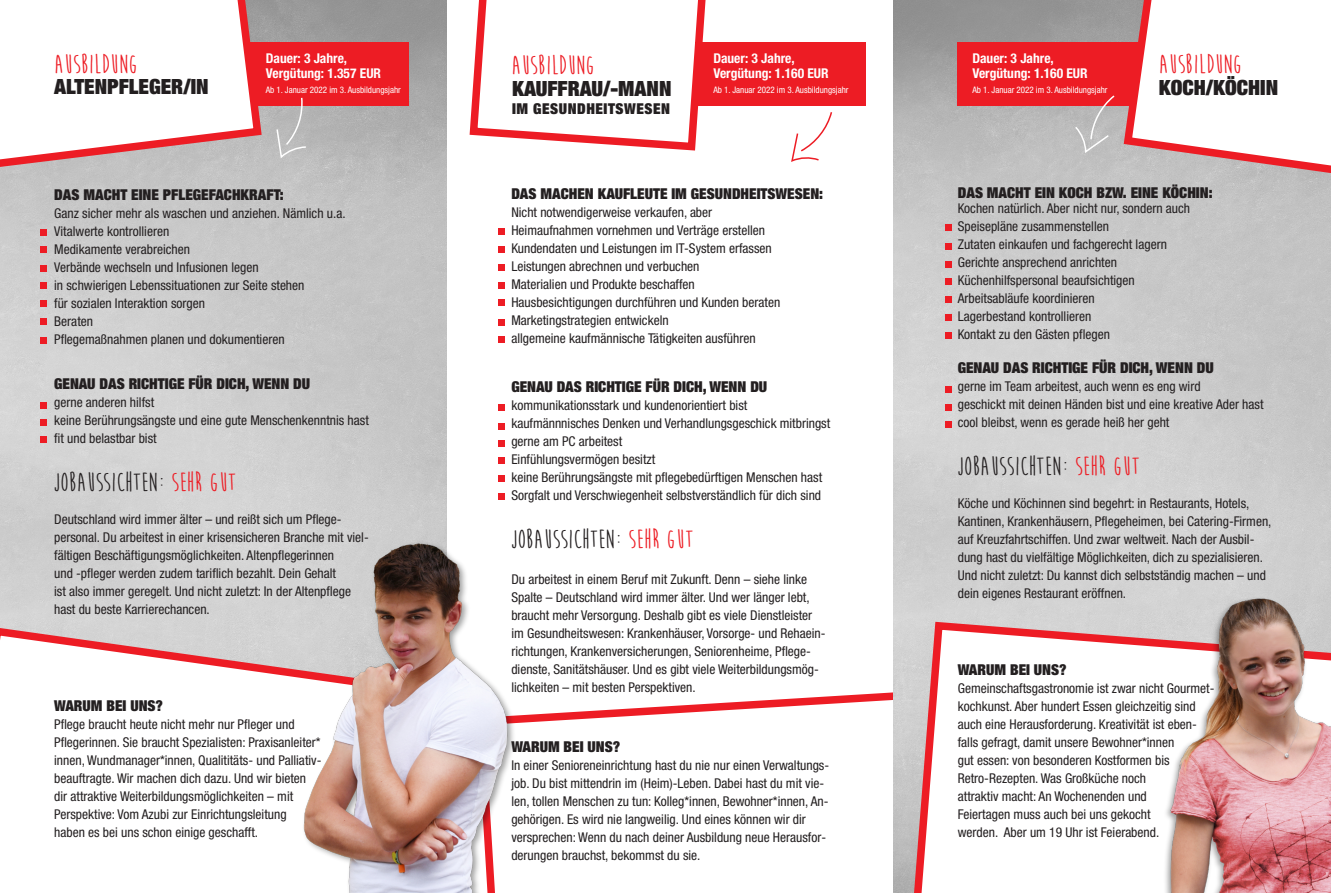
<style>
.page{position:relative;width:1331px;height:893px;background:#fff}
.page>*{position:absolute;margin:0;border:0;box-sizing:border-box;transform-origin:0 0}
.t1{font:700 27px "Moon Flower";color:#231f20}
.t2{font:700 27px "Moon Flower";color:#ed1c24}
.t3{font:900 expanded 21px "Helvetica Neue";color:#231f20}
.t4{font:900 expanded 15px "Helvetica Neue";color:#231f20}
.t5{font:900 expanded 15px "Helvetica Neue";letter-spacing:.04em;color:#231f20}
.t6{font:condensed 13.5px/18px "Helvetica Neue LT Pro";color:#231f20}
.t7{font:condensed 13.5px/18px "Helvetica Neue";color:#231f20}
.t8{font:700 condensed 13.5px/15px "Helvetica Neue";color:#fff}
.t9{font:condensed 9px "Helvetica Neue";color:#fff}
.s1{color:#ed1c24}
</style>
<div class="page">
<svg style="left:528px;top:692px;width:365px;height:31px"></svg>
<img style="left:893px;top:0;width:438px;height:893px">
<img style="left:0;top:0;width:446px;height:623px">
<svg style="left:0;top:623px;width:285px;height:53px"></svg>
<div style="left:40px;top:229px;width:7px;height:6px;background:#ed1c24"></div>
<div style="left:40px;top:246px;width:7px;height:6px;background:#ed1c24"></div>
<div style="left:40px;top:265px;width:7px;height:6px;background:#ed1c24"></div>
<div style="left:40px;top:282px;width:7px;height:6px;background:#ed1c24"></div>
<div style="left:40px;top:300px;width:7px;height:6px;background:#ed1c24"></div>
<div style="left:40px;top:318px;width:7px;height:7px;background:#ed1c24"></div>
<div style="left:40px;top:337px;width:7px;height:7px;background:#ed1c24"></div>
<div style="left:40px;top:402px;width:7px;height:7px;background:#ed1c24"></div>
<div style="left:40px;top:419px;width:7px;height:7px;background:#ed1c24"></div>
<div style="left:40px;top:436px;width:7px;height:7px;background:#ed1c24"></div>
<svg style="left:945px;top:386px;width:6px;height:6px"></svg>
<svg style="left:945px;top:404px;width:6px;height:6px"></svg>
<svg style="left:945px;top:421px;width:6px;height:6px"></svg>
<div style="left:945px;top:224px;width:6px;height:7px;background:#ed1c24"></div>
<div style="left:945px;top:243px;width:6px;height:7px;background:#ed1c24"></div>
<div style="left:945px;top:261px;width:6px;height:7px;background:#ed1c24"></div>
<svg style="left:945px;top:279px;width:6px;height:6px"></svg>
<svg style="left:945px;top:297px;width:6px;height:6px"></svg>
<svg style="left:945px;top:315px;width:6px;height:6px"></svg>
<svg style="left:945px;top:333px;width:6px;height:6px"></svg>
<svg style="left:469px;top:0;width:237px;height:151px"></svg>
<svg style="left:499px;top:229px;width:6px;height:6px"></svg>
<svg style="left:499px;top:247px;width:6px;height:6px"></svg>
<svg style="left:499px;top:265px;width:6px;height:6px"></svg>
<svg style="left:499px;top:283px;width:6px;height:6px"></svg>
<svg style="left:499px;top:300px;width:6px;height:6px"></svg>
<svg style="left:499px;top:319px;width:6px;height:6px"></svg>
<svg style="left:499px;top:336px;width:6px;height:6px"></svg>
<svg style="left:499px;top:404px;width:6px;height:6px"></svg>
<svg style="left:499px;top:423px;width:6px;height:6px"></svg>
<svg style="left:499px;top:440px;width:6px;height:6px"></svg>
<svg style="left:499px;top:457px;width:6px;height:6px"></svg>
<div style="left:499px;top:475px;width:6px;height:7px;background:#ed1c24"></div>
<div style="left:499px;top:493px;width:6px;height:7px;background:#ed1c24"></div>
<img style="left:285px;top:518px;width:243px;height:375px">
<svg style="left:908px;top:618px;width:236px;height:275px"></svg>
<div style="left:238px;top:42px;width:170px;height:64px;background:#ed1c24"></div>
<svg style="left:0;top:0;width:266px;height:175px"></svg>
<div style="left:957px;top:42px;width:189px;height:64px;background:#ed1c24"></div>
<div style="left:695px;top:42px;width:170px;height:64px;background:#ed1c24"></div>
<svg style="left:1074px;top:0;width:257px;height:184px"></svg>
<svg style="left:275px;top:97px;width:32px;height:63px"></svg>
<svg style="left:791px;top:112px;width:42px;height:50px"></svg>
<img style="left:1144px;top:576px;width:187px;height:317px">
<h1 class="t2" style="left:54px;top:54px;width:85px">AUSBILDUNG</h1>
<h2 class="t3" style="left:54px;top:73px;width:156px">ALTENPFLEGER/IN</h2>
<p class="t8" style="left:266px;top:51px;width:117px">Dauer: 3 Jahre,<br>Vergütung: 1.357 EUR</p>
<p class="t9" style="left:266px;top:85px;width:137px">Ab 1. Januar 2022 im 3. Ausbildungsjahr</p>
<p class="t4" style="left:54px;top:185px;width:231px">DAS MACHT EINE PFLEGEFACHKRAFT:</p>
<p class="t6" style="left:54px;top:206px;width:293px">Ganz sicher mehr als waschen und anziehen. Nämlich u.a.<br>Vitalwerte kontrollieren<br>Medikamente verabreichen<br>Verbände wechseln und Infusionen legen<br>in schwierigen Lebenssituationen zur Seite stehen<br>für sozialen Interaktion sorgen<br>Beraten<br>Pflegemaßnahmen planen und dokumentieren</p>
<p class="t4" style="left:54px;top:374px;width:257px">GENAU DAS RICHTIGE FÜR DICH, WENN DU</p>
<p class="t6" style="left:54px;top:395px;width:316px">gerne anderen hilfst<br>keine Berührungsängste und eine gute Menschenkenntnis hast fit und belastbar bist</p>
<h1 class="t1" style="left:54px;top:472px;width:183px">JOBAUSSICHTEN: <span class="s1">SEHR GUT</span></h1>
<p class="t6" style="left:54px;top:512px;width:316px">Deutschland wird immer älter – und reißt sich um Pflege&shy;personal. Du arbeitest in einer krisensicheren Branche mit viel&shy;fältigen Beschäftigungsmöglichkeiten. Altenpflegerinnen<br>und -pfleger werden zudem tariflich bezahlt. Dein Gehalt<br>ist also immer geregelt. Und nicht zuletzt: In der Altenpflege hast du beste Karrierechancen.</p>
<p class="t4" style="left:54px;top:696px;width:110px">WARUM BEI UNS?</p>
<p class="t6" style="left:54px;top:717px;width:269px">Pflege braucht heute nicht mehr nur Pfleger und Pflegerinnen. Sie braucht Spezialisten: Praxisanleiter* innen, Wundmanager*innen, Qualititäts- und Palliativ&shy;beauftragte. Wir machen dich dazu. Und wir bieten dir attraktive Weiterbildungsmöglichkeiten – mit Perspektive: Vom Azubi zur Einrichtungsleitung<br>haben es bei uns schon einige geschafft.</p>
<h1 class="t2" style="left:511px;top:55px;width:85px">AUSBILDUNG</h1>
<h2 class="t3" style="left:512px;top:75px;width:161px">KAUFFRAU/-MANN</h2>
<p class="t5" style="left:512px;top:99px;width:160px">IM GESUNDHEITSWESEN</p>
<p class="t8" style="left:713px;top:51px;width:117px">Dauer: 3 Jahre,<br>Vergütung: 1.160 EUR</p>
<p class="t9" style="left:713px;top:85px;width:137px">Ab 1. Januar 2022 im 3. Ausbildungsjahr</p>
<p class="t4" style="left:511px;top:184px;width:313px">DAS MACHEN KAUFLEUTE IM GESUNDHEITSWESEN:</p>
<p class="t6" style="left:511px;top:205px;width:271px">Nicht notwendigerweise verkaufen, aber Heimaufnahmen vornehmen und Verträge erstellen Kundendaten und Leistungen im IT-System erfassen Leistungen abrechnen und verbuchen<br>Materialien und Produkte beschaffen Hausbesichtigungen durchführen und Kunden beraten Marketingstrategien entwickeln<br>allgemeine kaufmännische Tätigkeiten ausführen</p>
<p class="t4" style="left:511px;top:377px;width:257px">GENAU DAS RICHTIGE FÜR DICH, WENN DU</p>
<p class="t6" style="left:511px;top:398px;width:320px">kommunikationsstark und kundenorientiert bist kaufmännnisches Denken und Verhandlungsgeschick mitbringst gerne am PC arbeitest<br>Einfühlungsvermögen besitzt<br>keine Berührungsängste mit pflegebedürftigen Menschen hast Sorgfalt und Verschwiegenheit selbstverständlich für dich sind</p>
<h1 class="t1" style="left:511px;top:529px;width:183px">JOBAUSSICHTEN: <span class="s1">SEHR GUT</span></h1>
<p class="t6" style="left:511px;top:572px;width:316px">Du arbeitest in einem Beruf mit Zukunft. Denn – siehe linke Spalte – Deutschland wird immer älter. Und wer länger lebt, braucht mehr Versorgung. Deshalb gibt es viele Dienstleister im Gesundheitswesen: Krankenhäuser, Vorsorge- und Rehaein&shy;richtungen, Krankenversicherungen, Seniorenheime, Pflege&shy;dienste, Sanitätshäuser. Und es gibt viele Weiterbildungsmög&shy;lichkeiten – mit besten Perspektiven.</p>
<p class="t4" style="left:511px;top:737px;width:110px">WARUM BEI UNS?</p>
<p class="t6" style="left:511px;top:758px;width:319px">In einer Senioreneinrichtung hast du nie nur einen Verwaltungs&shy;job. Du bist mittendrin im (Heim)-Leben. Dabei hast du mit vie&shy;len, tollen Menschen zu tun: Kolleg*innen, Bewohner*innen, An&shy;gehörigen. Es wird nie langweilig. Und eines können wir dir versprechen: Wenn du nach deiner Ausbildung neue Herausfor&shy;derungen brauchst, bekommst du sie.</p>
<h1 class="t2" style="left:1159px;top:54px;width:85px">AUSBILDUNG</h1>
<p class="t8" style="left:972px;top:51px;width:117px">Dauer: 3 Jahre,<br>Vergütung: 1.160 EUR</p>
<p class="t9" style="left:972px;top:85px;width:137px">Ab 1. Januar 2022 im 3. Ausbildungsjahr</p>
<h2 class="t3" style="left:1159px;top:74px;width:121px">KOCH/KÖCHIN</h2>
<p class="t4" style="left:958px;top:183px;width:256px">DAS MACHT EIN KOCH BZW. EINE KÖCHIN:</p>
<p class="t7" style="left:958px;top:199px;width:234px">Kochen natürlich. Aber nicht nur, sondern auch Speisepläne zusammenstellen<br>Zutaten einkaufen und fachgerecht lagern Gerichte ansprechend anrichten Küchenhilfspersonal beaufsichtigen Arbeitsabläufe koordinieren<br>Lagerbestand kontrollieren<br>Kontakt zu den Gästen pflegen</p>
<p class="t4" style="left:958px;top:358px;width:257px">GENAU DAS RICHTIGE FÜR DICH, WENN DU</p>
<p class="t6" style="left:958px;top:379px;width:307px">gerne im Team arbeitest, auch wenn es eng wird<br>geschickt mit deinen Händen bist und eine kreative Ader hast cool bleibst, wenn es gerade heiß her geht</p>
<h1 class="t1" style="left:958px;top:456px;width:183px">JOBAUSSICHTEN: <span class="s1">SEHR GUT</span></h1>
<p class="t7" style="left:958px;top:494px;width:315px">Köche und Köchinnen sind begehrt: in Restaurants, Hotels, Kantinen, Krankenhäusern, Pflegeheimen, bei Catering-Firmen, auf Kreuzfahrtschiffen. Und zwar weltweit. Nach der Ausbil&shy;dung hast du vielfältige Möglichkeiten, dich zu spezialisieren.<br>Und nicht zuletzt: Du kannst dich selbstständig machen – und dein eigenes Restaurant eröffnen.</p>
<p class="t4" style="left:958px;top:660px;width:110px">WARUM BEI UNS?</p>
<p class="t6" style="left:958px;top:681px;width:258px">Gemeinschaftsgastronomie ist zwar nicht Gourmet&shy;kochkunst. Aber hundert Essen gleichzeitig sind auch eine Herausforderung. Kreativität ist eben&shy;falls gefragt, damit unsere Bewohner*innen<br>gut essen: von besonderen Kostformen bis Retro-Rezepten. Was Großküche noch<br>attraktiv macht: An Wochenenden und<br>Feiertagen muss auch bei uns gekocht<br>werden. Aber um 19 Uhr ist Feierabend.</p>
</div>
